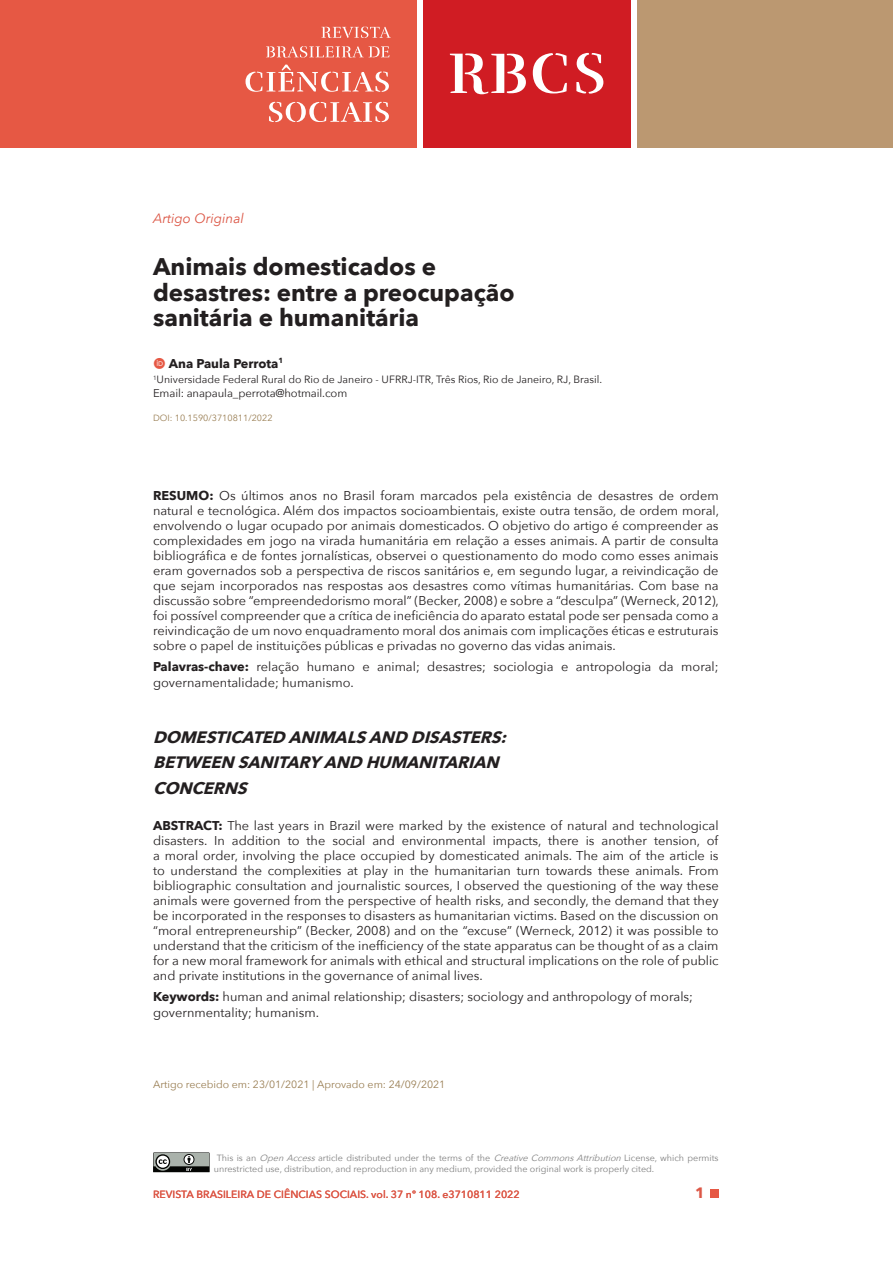
<style>
.page{position:relative;width:893px;height:1263px;background:#fff}
.page>*{position:absolute;margin:0;border:0;box-sizing:border-box;transform-origin:0 0}
.ArticleTitle{font:700 24px/25.5px "Avenir Next";color:#231f20}
.ArticleTitle-Trans1{font:italic 700 16.5px/25.5px "Avenir Next";color:#231f20}
.t1{font:700 15px "Avenir Next";color:#dc5746}
.t2{font:italic 13.5px "Avenir Next";color:#dc5746}
.Abstract-Trans1{font:12.75px/15px "Avenir Next";color:#231f20;text-align:justify}
.Abstract{font:12.75px/15px "Avenir Next";color:#231f20;text-align:justify}
.Keywords{font:12.75px/16.5px "Avenir Next";color:#231f20}
.Keywords-Trans1{font:12.75px/16.5px "Avenir Next";color:#231f20}
.Authors{font:700 12.75px "Avenir Next";color:#231f20}
.Correspondence{font:11.25px "Avenir Next";letter-spacing:-.01em;color:#231f20}
.Affiliations{font:10.5px "Avenir Next";color:#231f20}
.t3{font:500 10.5px "Avenir Next";color:#dc5746}
.History{font:10.5px "Avenir Next";color:#997e53}
.LicenseParaAlt{font:9px/10.8px "Avenir Next";color:#7f7f7f}
.fnArticleOther{font:9px "Avenir Next";color:#997e53}
.s1{font-weight:700}
.s2{font-style:italic}
</style>
<div class="page">
<div style="left:710px;top:1189px;width:9px;height:9px;background:#e65844"></div>
<svg style="left:153px;top:1152px;width:57px;height:21px"></svg>
<div style="left:0;top:0;width:416px;height:148px;background:#e65844"></div>
<div style="left:637px;top:0;width:256px;height:148px;background:#bb9871"></div>
<div style="left:423px;top:0;width:208px;height:148px;background:#d01c23"></div>
<svg style="left:266px;top:46px;width:123px;height:12px"></svg>
<svg style="left:321px;top:27px;width:70px;height:11px"></svg>
<svg style="left:269px;top:102px;width:120px;height:20px"></svg>
<svg style="left:246px;top:65px;width:143px;height:27px"></svg>
<svg style="left:450px;top:53px;width:153px;height:41px"></svg>
<p class="t2" style="left:153px;top:207px;width:92px">Artigo Original</p>
<p class="ArticleTitle" style="left:153px;top:254px;width:363px">Animais domesticados e desastres: entre a preocupação sanitária e humanitária</p>
<p class="Authors" style="left:169px;top:352px;width:116px">Ana Paula Perrota<sup>1</sup></p>
<p class="Affiliations" style="left:153px;top:371px;width:450px"><sup>1</sup>Universidade Federal Rural do Rio de Janeiro - UFRRJ-ITR, Três Rios, Rio de Janeiro, RJ, Brasil.</p>
<p class="Correspondence" style="left:153px;top:383px;width:196px">Email: anapaula_perrota@hotmail.com</p>
<p class="fnArticleOther" style="left:153px;top:410px;width:121px">DOI: 10.1590/3710811/2022</p>
<p class="Abstract" style="left:153px;top:487px;width:567px"><span class="s1">RESUMO:</span> Os últimos anos no Brasil foram marcados pela existência de desastres de ordem natural e tecnológica. Além dos impactos socioambientais, existe outra tensão, de ordem moral, envolvendo o lugar ocupado por animais domesticados. O objetivo do artigo é compreender as complexidades em jogo na virada humanitária em relação a esses animais. A partir de consulta bibliográfica e de fontes jornalísticas, observei o questionamento do modo como esses animais eram governados sob a perspectiva de riscos sanitários e, em segundo lugar, a reivindicação de que sejam incorporados nas respostas aos desastres como vítimas humanitárias. Com base na discussão sobre “empreendedorismo moral” (Becker, 2008) e sobre a “desculpa” (Werneck, 2012), foi possível compreender que a crítica de ineficiência do aparato estatal pode ser pensada como a reivindicação de um novo enquadramento moral dos animais com implicações éticas e estruturais sobre o papel de instituições públicas e privadas no governo das vidas animais.</p>
<p class="Keywords" style="left:153px;top:657px;width:567px"><span class="s1">Palavras-chave:</span> relação humano e animal; desastres; sociologia e antropologia da moral; governamentalidade; humanismo.</p>
<p class="ArticleTitle-Trans1" style="left:153px;top:724px;width:362px">DOMESTICATEDANIMALSANDDISASTERS:<br>BETWEENSANITARYANDHUMANITARIAN<br>CONCERNS</p>
<p class="Abstract-Trans1" style="left:153px;top:817px;width:567px"><span class="s1">ABSTRACT:</span> The last years in Brazil were marked by the existence of natural and technological disasters. In addition to the social and environmental impacts, there is another tension, of a moral order, involving the place occupied by domesticated animals. The aim of the article is to understand the complexities at play in the humanitarian turn towards these animals. From bibliographic consultation and journalistic sources, I observed the questioning of the way these animals were governed from the perspective of health risks, and secondly, the demand that they be incorporated in the responses to disasters as humanitarian victims. Based on the discussion on “moral entrepreneurship” (Becker, 2008) and on the “excuse” (Werneck, 2012) it was possible to understand that the criticism of the inefficiency of the state apparatus can be thought of as a claim for a new moral framework for animals with ethical and structural implications on the role of public and private institutions in the governance of animal lives.</p>
<p class="Keywords-Trans1" style="left:153px;top:987px;width:541px"><span class="s1">Keywords:</span> human and animal relationship; disasters; sociology and anthropology of morals; governmentality; humanism.</p>
<p class="History" style="left:153px;top:1075px;width:294px">Artigo recebido em: 23/01/2021 | Aprovado em: 24/09/2021</p>
<p class="LicenseParaAlt" style="left:214px;top:1152px;width:506px;text-indent:3px">This is an <span class="s2">OpenAccess</span>article distributed under the terms of the <span class="s2">CreativeCommonsAttribution</span>License, which permits unrestricted use, distribution, and reproduction in any medium, provided the original work is properly cited.</p>
<p class="t3" style="left:153px;top:1185px;width:368px">REVISTA BRASILEIRA DE CIÊNCIAS SOCIAIS. vol. 37 nº 108. e3710811 2022</p>
<p class="t1" style="left:695px;top:1179px;width:11px">1</p>
</div>
